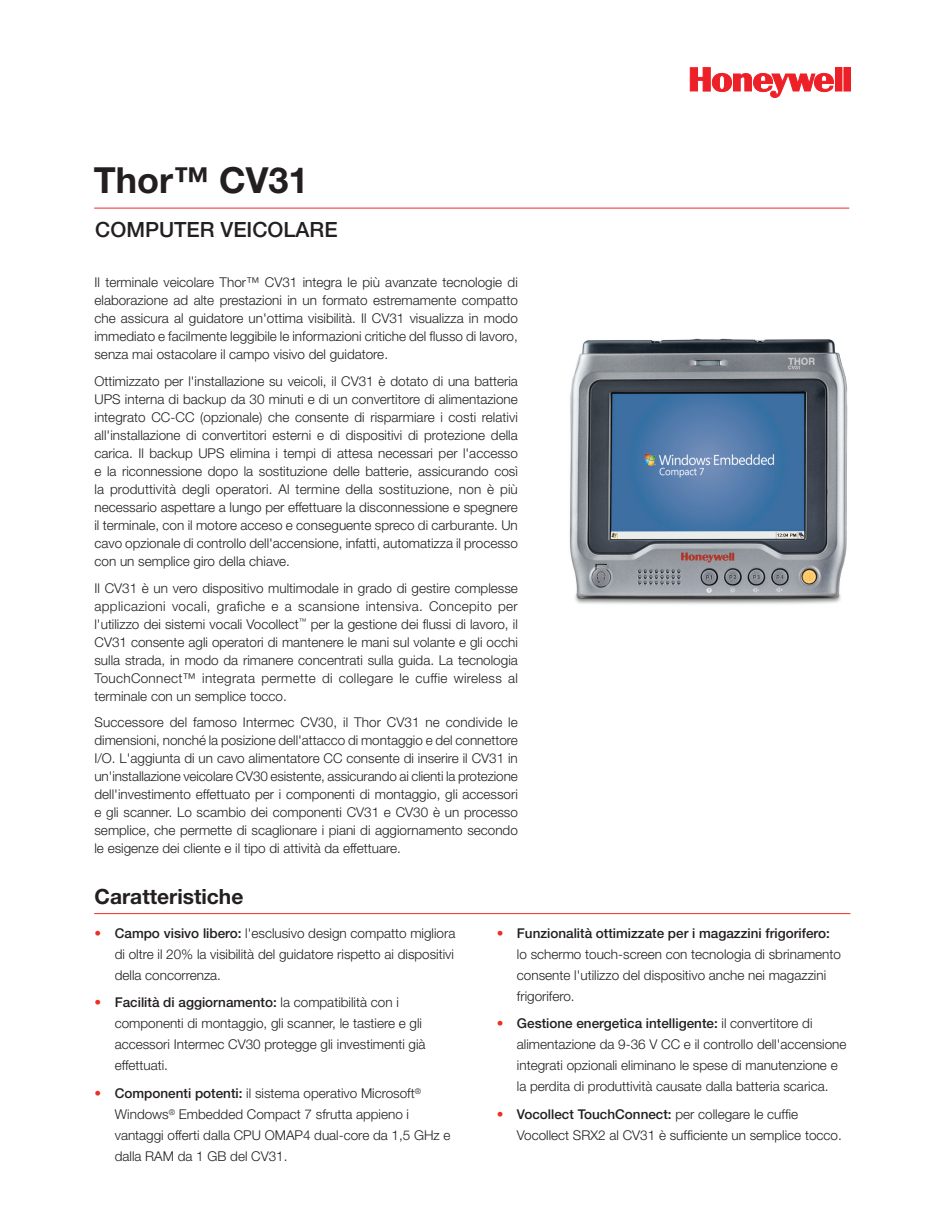
<style>
.page{position:relative;width:945px;height:1215px;background:#fff}
.page>*{position:absolute;margin:0;border:0;box-sizing:border-box;transform-origin:0 0}
.t1{font:700 36px "Helvetica Neue";color:#231f20}
.t2{font:500 21px "Helvetica Neue";color:#231f20}
.t3{font:700 21px "Helvetica Neue";color:#231f20}
.t4{font:300 13.5px/18px "Helvetica Neue";color:#231f20;text-align:justify}
.s1{font-weight:500;color:#ee2e22}
.s2{font-weight:500}
</style>
<div class="page">
<svg style="left:690px;top:67px;width:144px;height:31px"></svg>
<div style="left:835px;top:68px;width:7px;height:23px;background:#ee2027"></div>
<div style="left:844px;top:68px;width:6px;height:23px;background:#ee2027"></div>
<img style="left:569px;top:338px;width:279px;height:267px">
<hr style="left:94px;top:208px;width:755px;height:1px;background:#ee2e22">
<hr style="left:94px;top:913px;width:756px;height:1px;background:#ee2e22">
<h1 class="t1" style="left:94px;top:167px;width:216px">Thor™ CV31</h1>
<h2 class="t2" style="left:95px;top:222px;width:244px">COMPUTER VEICOLARE</h2>
<p class="t4" style="left:94px;top:275px;width:425px">Il terminale veicolare Thor™ CV31 integra le più avanzate tecnologie di elaborazione ad alte prestazioni in un formato estremamente compatto che assicura al guidatore un'ottima visibilità. Il CV31 visualizza in modo immediato e facilmente leggibile le informazioni critiche del flusso di lavoro, senza mai ostacolare il campo visivo del guidatore.</p>
<p class="t4" style="left:94px;top:373px;width:425px">Ottimizzato per l'installazione su veicoli, il CV31 è dotato di una batteria UPS interna di backup da 30 minuti e di un convertitore di alimentazione integrato CC-CC (opzionale) che consente di risparmiare i costi relativi all'installazione di convertitori esterni e di dispositivi di protezione della carica. Il backup UPS elimina i tempi di attesa necessari per l'accesso e la riconnessione dopo la sostituzione delle batterie, assicurando così la produttività degli operatori. Al termine della sostituzione, non è più necessario aspettare a lungo per effettuare la disconnessione e spegnere il terminale, con il motore acceso e conseguente spreco di carburante. Un cavo opzionale di controllo dell'accensione, infatti, automatizza il processo con un semplice giro della chiave.</p>
<p class="t4" style="left:94px;top:580px;width:425px">Il CV31 è un vero dispositivo multimodale in grado di gestire complesse applicazioni vocali, grafiche e a scansione intensiva. Concepito per l'utilizzo dei sistemi vocali Vocollect<sup>™</sup> per la gestione dei flussi di lavoro, il CV31 consente agli operatori di mantenere le mani sul volante e gli occhi sulla strada, in modo da rimanere concentrati sulla guida. La tecnologia TouchConnect™ integrata permette di collegare le cuffie wireless al terminale con un semplice tocco.</p>
<p class="t4" style="left:95px;top:715px;width:425px">Successore del famoso Intermec CV30, il Thor CV31 ne condivide le dimensioni, nonché la posizione dell'attacco di montaggio e del connettore I/O. L'aggiunta di un cavo alimentatore CC consente di inserire il CV31 in un'installazione veicolare CV30 esistente, assicurando ai clienti la protezione dell'investimento effettuato per i componenti di montaggio, gli accessori e gli scanner. Lo scambio dei componenti CV31 e CV30 è un processo semplice, che permette di scaglionare i piani di aggiornamento secondo le esigenze dei cliente e il tipo di attività da effettuare.</p>
<h2 class="t3" style="left:95px;top:889px;width:150px">Caratteristiche</h2>
<p class="t4" style="left:115px;top:924px;width:342px;line-height:21px;text-indent:-20px"><span class="s1">•</span> <span class="s2">Campo visivo libero:</span> l'esclusivo design compatto migliora di oltre il 20% la visibilità del guidatore rispetto ai dispositivi della concorrenza.</p>
<p class="t4" style="left:115px;top:993px;width:312px;line-height:21px;text-align:left;text-indent:-20px"><span class="s1">•</span> <span class="s2">Facilità di aggiornamento:</span> la compatibilità con i componenti di montaggio, gli scanner, le tastiere e gli accessori Intermec CV30 protegge gli investimenti già effettuati.</p>
<p class="t4" style="left:115px;top:1084px;width:337px;line-height:21px;text-align:left;text-indent:-20px"><span class="s1">•</span> <span class="s2">Componenti potenti:</span> il sistema operativo Microsoft<sup>® </sup>Windows<sup>®</sup> Embedded Compact 7 sfrutta appieno i vantaggi offerti dalla CPU OMAP4 dual-core da 1,5 GHz e dalla RAM da 1 GB del CV31.</p>
<p class="t4" style="left:517px;top:924px;width:326px;line-height:21px;text-align:left;text-indent:-20px"><span class="s1">•</span> <span class="s2">Funzionalità ottimizzate per i magazzini frigorifero: </span>lo schermo touch-screen con tecnologia di sbrinamento consente l'utilizzo del dispositivo anche nei magazzini frigorifero.</p>
<p class="t4" style="left:517px;top:1014px;width:331px;line-height:21px;text-align:left;text-indent:-20px"><span class="s1">•</span> <span class="s2">Gestione energetica intelligente:</span> il convertitore di alimentazione da 9-36 V CC e il controllo dell'accensione integrati opzionali eliminano le spese di manutenzione e la perdita di produttività causate dalla batteria scarica.</p>
<p class="t4" style="left:517px;top:1105px;width:326px;line-height:21px;text-indent:-20px"><span class="s1">•</span> <span class="s2">Vocollect TouchConnect:</span> per collegare le cuffie<br>Vocollect SRX2 al CV31 è sufficiente un semplice tocco.</p>
</div>
